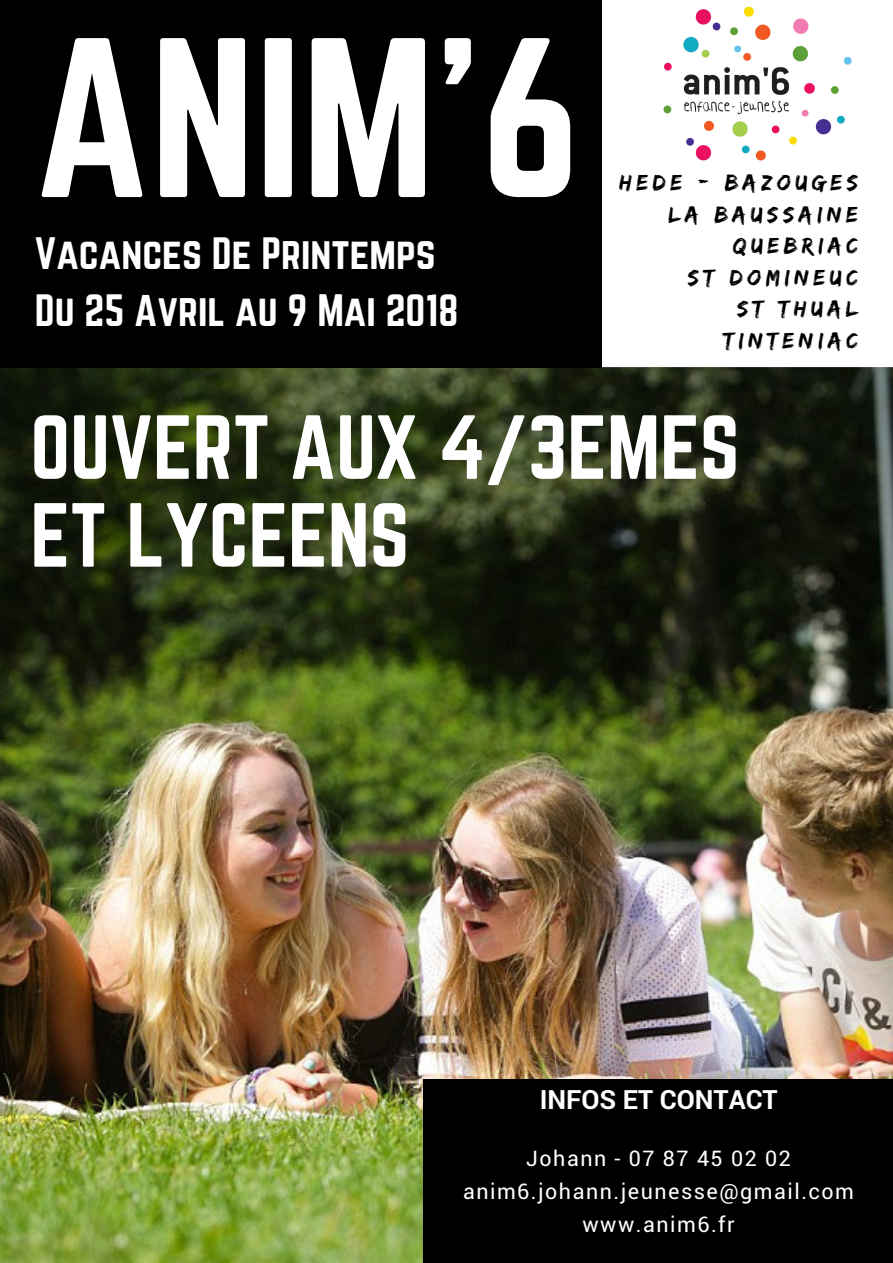
<style>
.page{position:relative;width:893px;height:1263px;background:#fff}
.page>*{position:absolute;margin:0;border:0;box-sizing:border-box;transform-origin:0 0}
.t1{font:198.75px "Norwester";color:#fff}
.t2{font:79.5px/87.8px "Norwester";color:#fff}
.t3{font:39.75px/56.2px "Norwester";color:#fff}
.t4{font:700 26.55px "Roboto";color:#fff}
.t5{font:23.25px/31.5px "Edo SZ";letter-spacing:.2em;color:#000;text-align:right}
.t6{font:21.45px/32.7px "Roboto";letter-spacing:.07em;color:#fff;text-align:center}
</style>
<div class="page">
<img style="left:0;top:367px;width:893px;height:896px">
<div style="left:0;top:0;width:601px;height:367px;background:#000"></div>
<div style="left:423px;top:1080px;width:470px;height:183px;background:#000"></div>
<img style="left:663px;top:6px;width:189px;height:155px">
<h1 class="t1" style="left:34px;top:23px;width:548px">ANIM'6</h1>
<h3 class="t3" style="left:35px;top:227px;width:425px">Vacances De Printemps<br>Du 25 Avril au 9 Mai 2018</h3>
<p class="t5" style="left:619px;top:166px;width:240px">HEDE - BAZOUGES<br>LA BAUSSAINE<br>QUEBRIAC<br>ST DOMINEUC<br>ST THUAL<br>TINTENIAC</p>
<h2 class="t2" style="left:30px;top:407px;width:711px">OUVERT AUX 4/3EMES<br>ET LYCEENS</h2>
<p class="t4" style="left:540px;top:1081px;width:239px">INFOS ET CONTACT</p>
<p class="t6" style="left:463px;top:1141px;width:392px">Johann - 07 87 45 02 02 anim6.johann.jeunesse@gmail.com www.anim6.fr</p>
</div>
